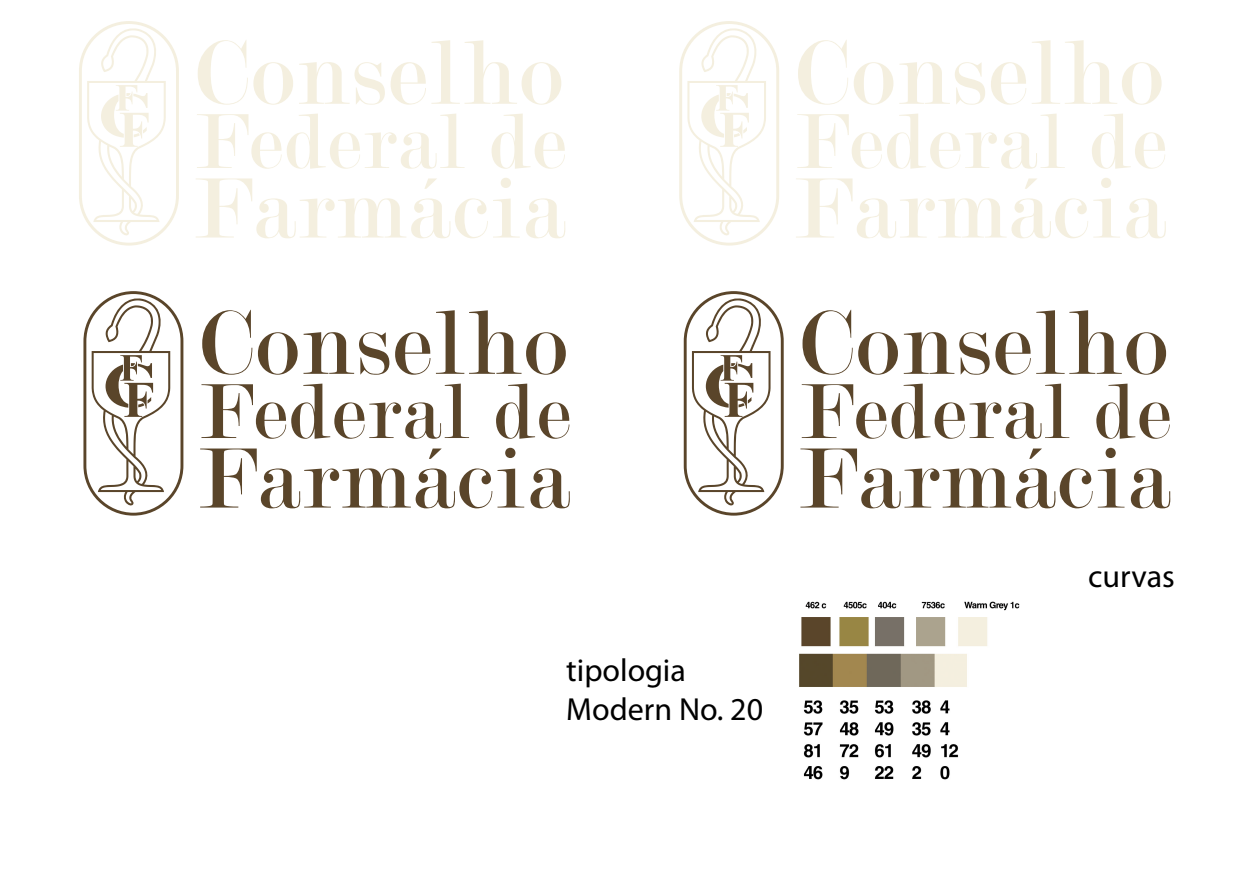
<style>
.page{position:relative;width:1242px;height:893px;background:#fff}
.page>*{position:absolute;margin:0;border:0;box-sizing:border-box;transform-origin:0 0}
.t1{font:97.35px "Modern";letter-spacing:.025em;color:#5a452a}
.t2{font:97.35px "Modern";letter-spacing:.025em;color:#f4efdf}
.t3{font:91.5px "Modern";letter-spacing:.025em;color:#5a452a}
.t4{font:91.5px "Modern";letter-spacing:.025em;color:#f4efdf}
.t5{font:83.32px "Modern";letter-spacing:.025em;color:#5a452a}
.t6{font:83.32px "Modern";letter-spacing:.025em;color:#f4efdf}
.t7{font:32.03px/38.4px "Myriad Pro";color:#000}
</style>
<div class="page">
<svg style="left:683px;top:291px;width:100px;height:225px"></svg>
<svg style="left:802px;top:310px;width:50px;height:65px"></svg>
<svg style="left:858px;top:332px;width:131px;height:43px"></svg>
<svg style="left:995px;top:332px;width:35px;height:43px"></svg>
<svg style="left:1036px;top:310px;width:130px;height:65px"></svg>
<svg style="left:801px;top:384px;width:268px;height:55px"></svg>
<svg style="left:1096px;top:384px;width:73px;height:55px"></svg>
<svg style="left:800px;top:448px;width:324px;height:60px"></svg>
<svg style="left:1130px;top:468px;width:40px;height:40px"></svg>
<svg style="left:679px;top:21px;width:100px;height:225px"></svg>
<svg style="left:798px;top:40px;width:95px;height:65px"></svg>
<svg style="left:899px;top:40px;width:262px;height:65px"></svg>
<svg style="left:797px;top:114px;width:267px;height:55px"></svg>
<svg style="left:1092px;top:114px;width:73px;height:55px"></svg>
<svg style="left:796px;top:178px;width:323px;height:60px"></svg>
<svg style="left:1126px;top:198px;width:39px;height:40px"></svg>
<svg style="left:83px;top:291px;width:100px;height:225px"></svg>
<svg style="left:79px;top:21px;width:100px;height:225px"></svg>
<img style="left:799px;top:601px;width:221px;height:179px">
<h1 class="t2" style="left:195px;top:24px;width:369px">Conselho</h1>
<h3 class="t6" style="left:195px;top:100px;width:372px">Federal de</h3>
<h2 class="t4" style="left:194px;top:163px;width:373px">Farmácia</h2>
<h1 class="t1" style="left:200px;top:294px;width:369px">Conselho</h1>
<h3 class="t5" style="left:200px;top:370px;width:372px">Federal de</h3>
<h2 class="t3" style="left:198px;top:433px;width:373px">Farmácia</h2>
<p class="t7" style="left:566px;top:651px;width:198px">tipologia<br>Modern No. 20</p>
<p class="t7" style="left:1088px;top:556px;width:88px">curvas</p>
</div>
